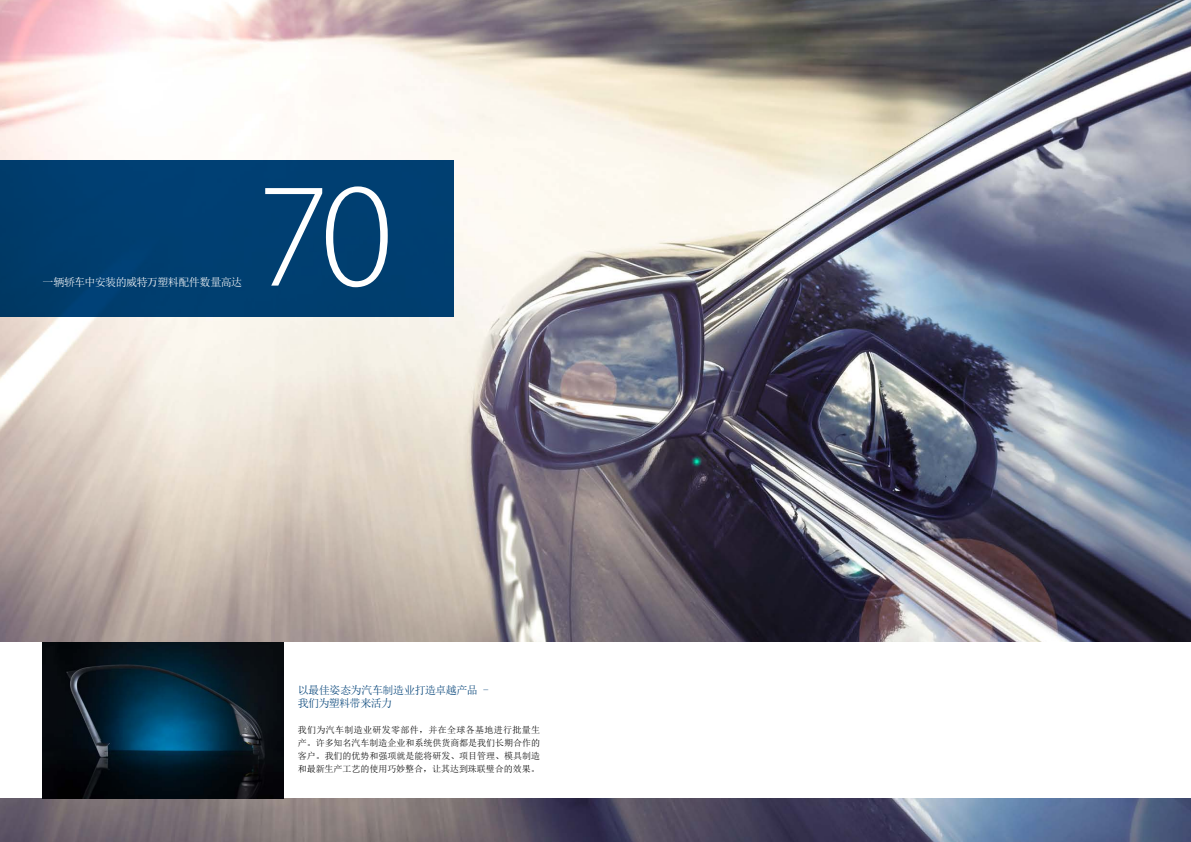
<style>
.page{position:relative;width:1191px;height:842px;background:#fff}
.page>*{position:absolute;margin:0;border:0;box-sizing:border-box;transform-origin:0 0}
.t1{font:300 150px "Myriad Pro";color:#fff}
.t2{font:11px/13px "Sim Sun";letter-spacing:-.045em;color:#004177}
.t3{font:11px "Sim Sun";letter-spacing:-.05em;color:#fff}
.t4{font:9px/13px "Sim Sun";letter-spacing:-.005em;color:#000;text-align:justify}
</style>
<div class="page">
<img style="left:0;top:0;width:1191px;height:842px">
<div style="left:0;top:161px;width:454px;height:156px;background:#004177"></div>
<div style="left:0;top:642px;width:1191px;height:156px;background:#fff"></div>
<img style="left:43px;top:642px;width:240px;height:156px">
<p class="t3" style="left:43px;top:276px;width:201px">一辆轿车中安装的威特万塑料配件数量高达</p>
<h1 class="t1" style="left:256px;top:145px;width:139px">70</h1>
<p class="t2" style="left:298px;top:683px;width:192px">以最佳姿态为汽车制造业打造卓越产品 -我们为塑料带来活力</p>
<p class="t4" style="left:298px;top:723px;width:244px">我们为汽车制造业研发零部件，并在全球各基地进行批量生产。许多知名汽车制造企业和系统供货商都是我们长期合作的客户。我们的优势和强项就是能将研发、项目管理、模具制造和最新生产工艺的使用巧妙整合，让其达到珠联璧合的效果。</p>
</div>
